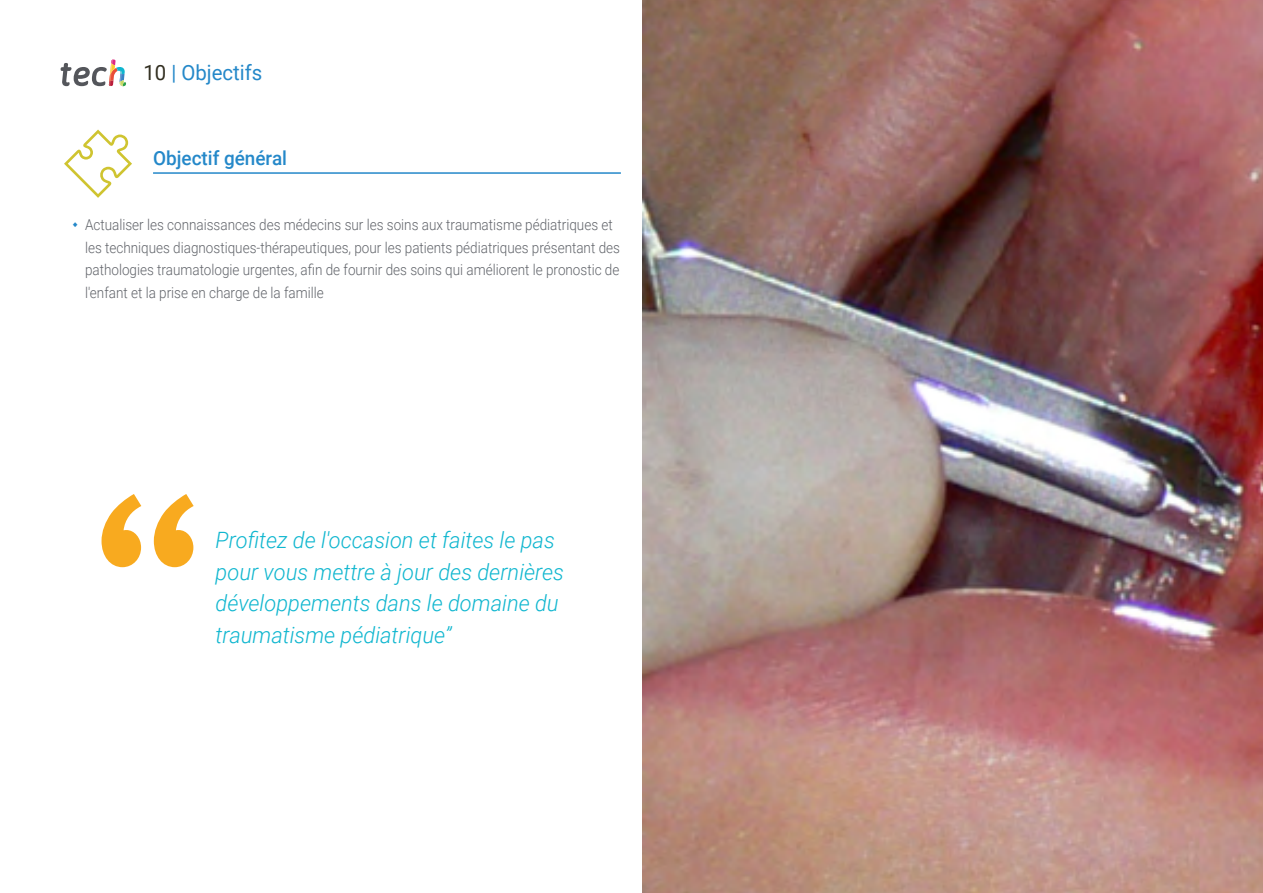
<style>
.page{position:relative;width:1263px;height:893px;background:#fff}
.page>*{position:absolute;margin:0;border:0;box-sizing:border-box;transform-origin:0 0}
.t1{font:italic 300 22.5px/31.5px "Roboto";color:#0fb6cf}
.t2{font:21px "Roboto";color:#2488c9}
.t3{font:500 19.5px "Roboto";color:#2488c9}
.t4{font:300 15px/22.5px "Roboto";color:#61646a;scale:.9 1}
.s1{color:#312e20}
</style>
<div class="page">
<hr style="left:153px;top:173px;width:468px;height:1px;background:#2488c9">
<svg style="left:64px;top:130px;width:68px;height:68px"></svg>
<svg style="left:61px;top:60px;width:65px;height:27px"></svg>
<img style="left:642px;top:0;width:621px;height:893px">
<svg style="left:102px;top:494px;width:92px;height:73px"></svg>
<h2 class="t2" style="left:144px;top:57px;width:120px"><span class="s1">10</span> | Objectifs</h2>
<h3 class="t3" style="left:153px;top:144px;width:135px">Objectif général</h3>
<p class="t4" style="left:85px;top:213px;width:596px">Actualiser les connaissances des médecins sur les soins aux traumatisme pédiatriques et les techniques diagnostiques-thérapeutiques, pour les patients pédiatriques présentant des pathologies traumatologie urgentes, afin de fournir des soins qui améliorent le pronostic de l'enfant et la prise en charge de la famille</p>
<h1 class="t1" style="left:216px;top:523px;width:350px">Profitez de l'occasion et faites le pas pour vous mettre à jour des dernières développements dans le domaine du traumatisme pédiatrique”</h1>
</div>
